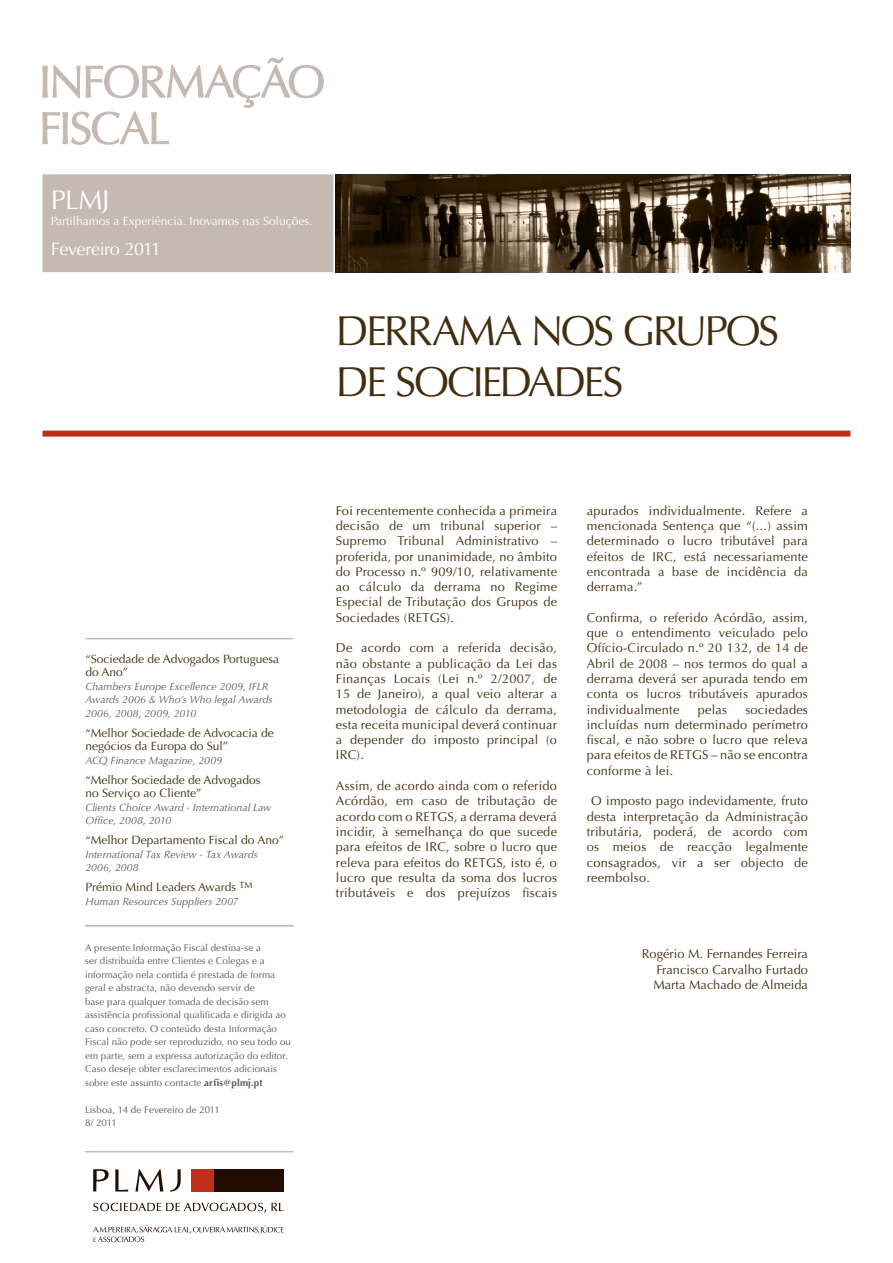
<style>
.page{position:relative;width:893px;height:1263px;background:#fff}
.page>*{position:absolute;margin:0;border:0;box-sizing:border-box;transform-origin:0 0}
.t1{font:42px "Optima";letter-spacing:-.06em;color:#432e10}
.t2{font:27px "Optima";color:#fff}
.t3{font:18px "Optima";letter-spacing:-.025em;color:#fff}
.t4{font:12.75px/15.3px "Optima";letter-spacing:.02em;color:#432e10;text-align:justify}
.t5{font:12px/13.5px "Optima";color:#432e10}
.t6{font:12px "Optima";color:#fff}
.t7{font:italic 10.5px/13.5px "Optima";letter-spacing:.005em;color:#57585a}
.t8{font:9.75px/13.5px "Optima";letter-spacing:.01em;color:#57585a}
.s1{font-weight:700}
</style>
<div class="page">
<div style="left:43px;top:174px;width:290px;height:98px;background:#c5b9b3"></div>
<svg style="left:42px;top:57px;width:282px;height:88px"></svg>
<svg style="left:336px;top:174px;width:514px;height:98px;background:#544533"></svg>
<div style="left:43px;top:431px;width:807px;height:6px;background:#c02d19"></div>
<hr style="left:85px;top:638px;width:208px;height:1px;background:#c5b9b3">
<hr style="left:85px;top:925px;width:208px;height:1px;background:#c5b9b3">
<div style="left:214px;top:1169px;width:69px;height:22px;background:#230d02"></div>
<div style="left:192px;top:1169px;width:22px;height:22px;background:#c02d19"></div>
<svg style="left:93px;top:1169px;width:88px;height:22px"></svg>
<svg style="left:93px;top:1203px;width:190px;height:10px"></svg>
<svg style="left:93px;top:1225px;width:191px;height:17px"></svg>
<hr style="left:85px;top:1151px;width:208px;height:1px;background:#c5b9b3">
<h2 class="t2" style="left:51px;top:185px;width:60px">PLMJ</h2>
<p class="t6" style="left:51px;top:214px;width:263px">Partilhamos a Experiência. Inovamos nas Soluções.</p>
<h3 class="t3" style="left:51px;top:238px;width:112px">Fevereiro 2011</h3>
<h1 class="t1" style="left:336px;top:307px;width:57px">Derrama</h1>
<h1 class="t1" style="left:531px;top:307px;width:198px">nos Grupos</h1>
<h1 class="t1" style="left:336px;top:357px;width:103px">de Sociedades</h1>
<p class="t5" style="left:85px;top:652px;width:195px">“Sociedade de Advogados Portuguesa do Ano”</p>
<p class="t7" style="left:85px;top:680px;width:189px">Chambers Europe Excellence 2009, IFLR<br>Awards 2006 &amp; Who’s Who legal Awards<br>2006, 2008, 2009, 2010</p>
<p class="t5" style="left:85px;top:726px;width:190px">“Melhor Sociedade de Advocacia de negócios da Europa do Sul”</p>
<p class="t7" style="left:85px;top:754px;width:138px">ACQ Finance Magazine, 2009</p>
<p class="t5" style="left:85px;top:773px;width:177px">“Melhor Sociedade de Advogados no Serviço ao Cliente”</p>
<p class="t7" style="left:85px;top:800px;width:187px">Clients Choice Award - International Law<br>Office, 2008, 2010</p>
<p class="t5" style="left:85px;top:833px;width:200px">“Melhor Departamento Fiscal do Ano”</p>
<p class="t7" style="left:85px;top:847px;width:174px">International Tax Review - Tax Awards<br>2006, 2008</p>
<p class="t5" style="left:85px;top:880px;width:169px">Prémio Mind Leaders Awards <sup>TM</sup></p>
<p class="t7" style="left:85px;top:895px;width:155px">Human Resources Suppliers 2007</p>
<p class="t8" style="left:85px;top:941px;width:207px">A presente Informação Fiscal destina-se a<br>ser distribuída entre Clientes e Colegas e a informação nela contida é prestada de forma geral e abstracta, não devendo servir de<br>base para qualquer tomada de decisão sem assistência profissional qualificada e dirigida ao caso concreto. O conteúdo desta Informação Fiscal não pode ser reproduzido, no seu todo ou em parte, sem a expressa autorização do editor.<br>Caso deseje obter esclarecimentos adicionais sobre este assunto contacte <span class="s1">arfis@plmj.pt</span></p>
<p class="t8" style="left:85px;top:1103px;width:136px">Lisboa, 14 de Fevereiro de 2011<br>8/ 2011</p>
<p class="t4" style="left:336px;top:503px;width:223px">Foi recentemente conhecida a primeira decisão de um tribunal superior – Supremo Tribunal Administrativo – proferida, por unanimidade, no âmbito do Processo n.º 909/10, relativamente ao cálculo da derrama no Regime Especial de Tributação dos Grupos de Sociedades (RETGS).</p>
<p class="t4" style="left:336px;top:640px;width:223px">De acordo com a referida decisão, não obstante a publicação da Lei das Finanças Locais (Lei n.º 2/2007, de 15 de Janeiro), a qual veio alterar a metodologia de cálculo da derrama, esta receita municipal deverá continuar a depender do imposto principal (o IRC).</p>
<p class="t4" style="left:336px;top:778px;width:223px">Assim, de acordo ainda com o referido Acórdão, em caso de tributação de acordo com o RETGS, a derrama deverá incidir, à semelhança do que sucede para efeitos de IRC, sobre o lucro que releva para efeitos do RETGS, isto é, o lucro que resulta da soma dos lucros tributáveis e dos prejuízos fiscais</p>
<p class="t4" style="left:587px;top:503px;width:223px">apurados individualmente. Refere a mencionada Sentença que “(...) assim determinado o lucro tributável para efeitos de IRC, está necessariamente encontrada a base de incidência da derrama.”</p>
<p class="t4" style="left:587px;top:610px;width:223px">Confirma, o referido Acórdão, assim, que o entendimento veiculado pelo Ofício-Circulado n.º 20 132, de 14 de Abril de 2008 – nos termos do qual a derrama deverá ser apurada tendo em conta os lucros tributáveis apurados individualmente</p>
<p class="t4" style="left:587px;top:702px;width:223px;text-indent:159px">sociedades incluídas num determinado perímetro fiscal, e não sobre o lucro que releva para efeitos de RETGS – não se encontra conforme à lei.</p>
<p class="t4" style="left:587px;top:793px;width:223px;text-indent:4px">O imposto pago indevidamente, fruto desta interpretação da Administração tributária, poderá, de acordo com os meios de reacção legalmente consagrados, vir a ser objecto de reembolso.</p>
<p class="t4" style="left:698px;top:702px;width:31px">pelas</p>
<p class="t4" style="left:653px;top:946px;width:156px;text-indent:-12px">Rogério M. Fernandes Ferreira Francisco Carvalho Furtado Marta Machado de Almeida</p>
</div>
